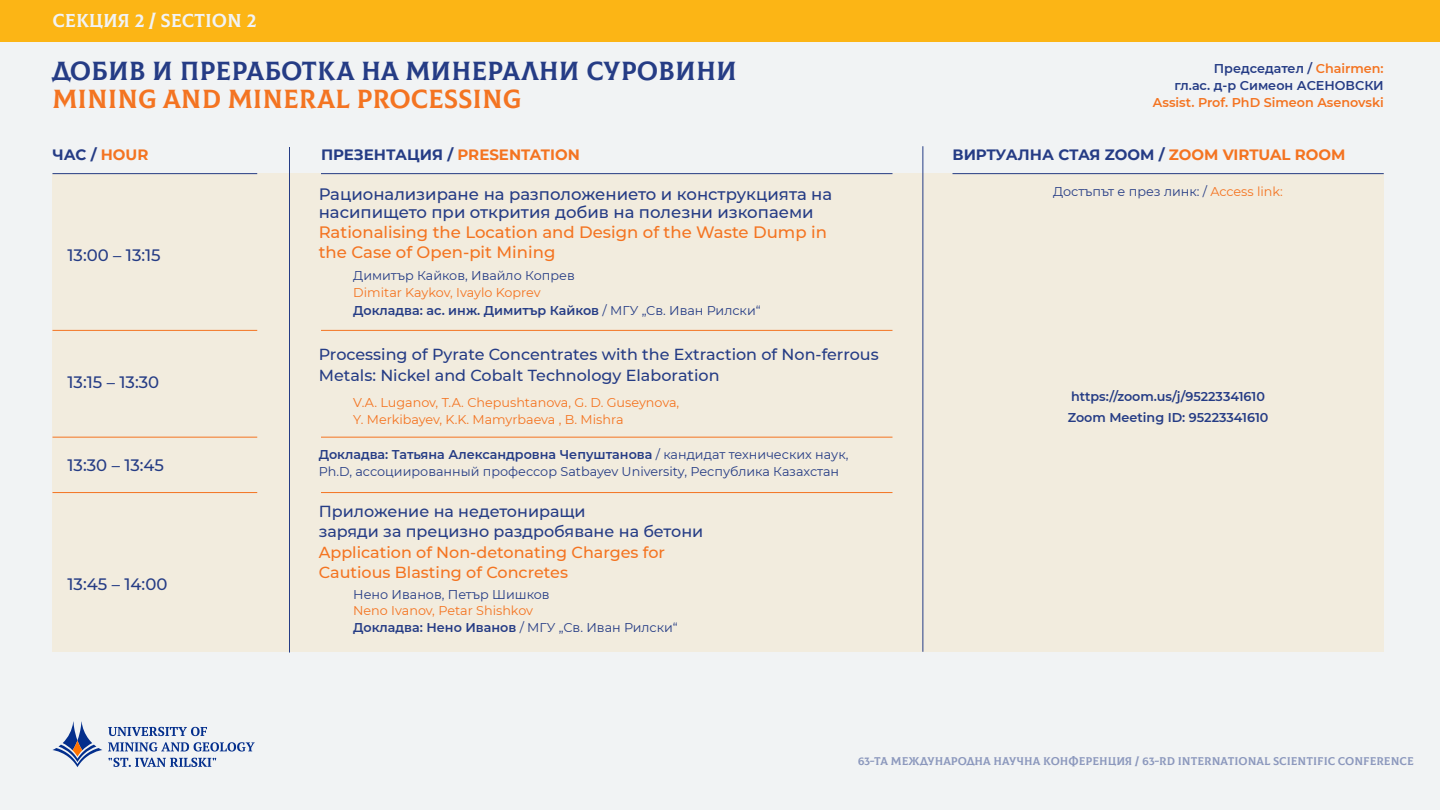
<style>
.page{position:relative;width:1440px;height:810px;background:#f1f3f4}
.page>*{position:absolute;margin:0;border:0;box-sizing:border-box;transform-origin:0 0}
.t1{font:26.25px "Colus";color:#253c85}
.t2{font:26.25px "Colus";color:#f47421}
.t3{font:18.75px "Colus";color:#f1f3f4}
.t4{font:500 16.5px/18.3px "Montserrat";color:#253c85}
.t5{font:500 16.5px/19.8px "Montserrat";color:#f47421}
.t6{font:500 15.98px/21.3px "Montserrat";color:#253c85}
.t7{font:500 15.98px/19.8px "Montserrat";color:#f47421}
.t8{font:700 15px "Montserrat";color:#253c85}
.t9{font:12.75px/16.8px "Montserrat";color:#253c85}
.t10{font:600 12.75px/18.3px "Montserrat";color:#253c85}
.t11{font:12.75px/16.8px "Montserrat";color:#f47421}
.t12{font:600 12.75px "Montserrat";color:#f47421}
.t13{font:11.25px "Colus";color:#253c85}
.s1{color:#f47421}
.s2{font-weight:400;color:#f47421}
.s3{font-weight:400}
.s4{font-weight:600}
.s5{font-weight:600;color:#253c85}
.s6{color:#253c85}
</style>
<div class="page">
<div style="left:52px;top:173px;width:1332px;height:479px;background:#f2ecde"></div>
<hr style="left:52px;top:173px;width:205px;height:1px;background:#253c85">
<hr style="left:52px;top:330px;width:205px;height:1px;background:#f47421">
<hr style="left:52px;top:437px;width:205px;height:1px;background:#f47421">
<hr style="left:52px;top:492px;width:205px;height:1px;background:#f47421">
<hr style="left:321px;top:173px;width:571px;height:1px;background:#253c85">
<hr style="left:321px;top:330px;width:571px;height:1px;background:#f47421">
<hr style="left:321px;top:437px;width:571px;height:1px;background:#f47421">
<hr style="left:321px;top:492px;width:571px;height:1px;background:#f47421">
<hr style="left:952px;top:173px;width:432px;height:1px;background:#253c85">
<svg style="left:53px;top:721px;width:49px;height:46px"></svg>
<svg style="left:108px;top:727px;width:99px;height:9px"></svg>
<svg style="left:108px;top:742px;width:147px;height:10px"></svg>
<svg style="left:108px;top:758px;width:108px;height:9px"></svg>
<div style="left:0;top:0;width:1440px;height:42px;background:#fcb515"></div>
<hr style="left:289px;top:147px;width:1px;height:506px;background:#253c85">
<hr style="left:922px;top:146px;width:1px;height:506px;background:#253c85">
<h2 class="t3" style="left:52px;top:6px;width:206px">СЕКЦИЯ 2 / SECTION 2</h2>
<h1 class="t1" style="left:52px;top:51px;width:686px">ДОБИВ И ПРЕРАБОТКА НА МИНЕРАЛНИ СУРОВИНИ</h1>
<h1 class="t2" style="left:52px;top:80px;width:470px">MINING AND MINERAL PROCESSING</h1>
<p class="t10" style="left:1175px;top:59px;width:211px;line-height:16.8px;text-align:right">Председател / <span class="s1">Chairmen:<br></span>гл.ас. д-р Симеон АСЕНОВСКИ</p>
<p class="t12" style="left:1153px;top:93px;width:232px">Assist. Prof. PhD Simeon Asenovski</p>
<p class="t8" style="left:52px;top:144px;width:97px">ЧАС / <span class="s1">HOUR</span></p>
<p class="t8" style="left:321px;top:144px;width:260px">ПРЕЗЕНТАЦИЯ / <span class="s1">PRESENTATION</span></p>
<p class="t8" style="left:952px;top:144px;width:395px">ВИРТУАЛНА СТАЯ ZOOM / <span class="s1">ZOOM VIRTUAL ROOM</span></p>
<p class="t4" style="left:319px;top:184px;width:515px">Рационализиране на разположението и конструкцията на насипището при открития добив на полезни изкопаеми</p>
<p class="t5" style="left:319px;top:221px;width:510px">Rationalising the Location and Design of the Waste Dump in the Case of Open-pit Mining</p>
<p class="t9" style="left:1053px;top:183px;width:231px">Достъпът е през линк: / <span class="s1">Access link:</span></p>
<p class="t4" style="left:68px;top:246px;width:95px">13:00 – 13:15</p>
<p class="t4" style="left:68px;top:372px;width:93px">13:15 – 13:30</p>
<p class="t4" style="left:68px;top:456px;width:98px">13:30 – 13:45</p>
<p class="t4" style="left:68px;top:575px;width:101px">13:45 – 14:00</p>
<p class="t9" style="left:353px;top:267px;width:223px">Димитър Кайков, Ивайло Копрев</p>
<p class="t10" style="left:353px;top:283px;width:409px"><span class="s2">Dimitar Kaykov, Ivaylo Koprev<br></span>Докладва: ас. инж. Димитър Кайков <span class="s3">/ МГУ „Св. Иван Рилски“</span></p>
<p class="t6" style="left:319px;top:343px;width:561px">Processing of Pyrate Concentrates with the Extraction of Non-ferrous<br>Metals: Nickel and Cobalt Technology Elaboration</p>
<p class="t11" style="left:353px;top:394px;width:328px">V.A. Luganov, T.A. Chepushtanova, G. D. Guseynova,<br>Y. Merkibayev, K.K. Mamyrbaeva , B. Mishra</p>
<p class="t9" style="left:319px;top:446px;width:531px"><span class="s4">Докладва: Татьяна Александровна Чепуштанова</span> / кандидат технических наук,<br>Ph.D, ассоциированный профессор Satbayev University, Республика Казахстан</p>
<p class="t6" style="left:319px;top:501px;width:386px;line-height:19.8px">Приложение на недетониращи<br>заряди за прецизно раздробяване на бетони</p>
<p class="t7" style="left:319px;top:542px;width:348px">Application of Non-detonating Charges for<br>Cautious Blasting of Concretes</p>
<p class="t9" style="left:353px;top:585px;width:198px">Нено Иванов, Петър Шишков</p>
<p class="t11" style="left:353px;top:602px;width:326px">Neno Ivanov, Petar Shishkov<br><span class="s5">Докладва: Нено Иванов</span> <span class="s6">/ МГУ „Св. Иван Рилски“</span></p>
<p class="t10" style="left:1068px;top:385px;width:202px;line-height:21.3px">https://zoom.us/j/95223341610<br>Zoom Meeting ID: 95223341610</p>
<p class="t13" style="left:857px;top:753px;width:558px">63-ta МЕЖДУНАРОДНА НАУЧНА КОНФЕРЕНЦИЯ / 63-rd INTERNATIONAL SCIENTIFIC CONFERENCE</p>
</div>
